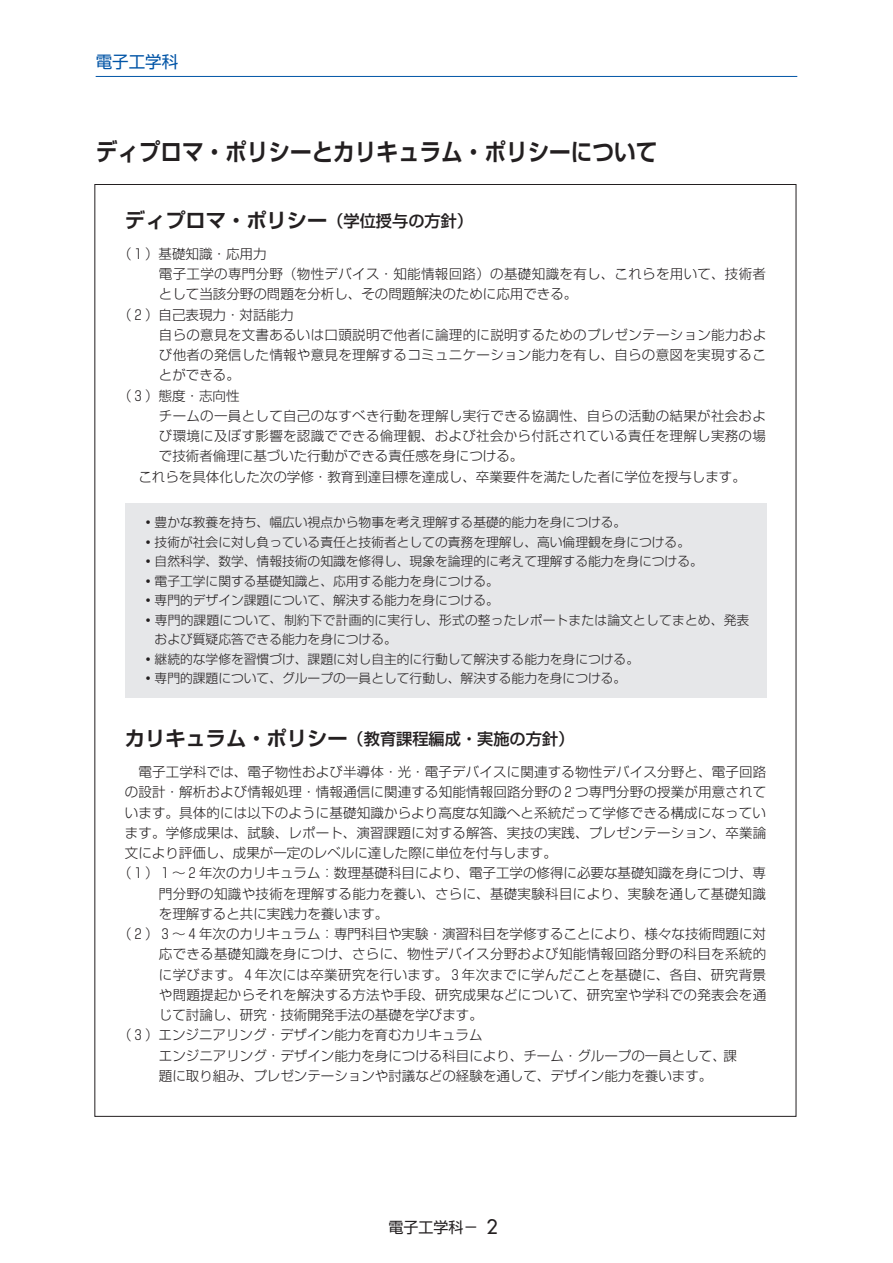
<style>
.page{position:relative;width:893px;height:1263px;background:#fff}
.page>*{position:absolute;margin:0;border:0;box-sizing:border-box;transform-origin:0 0}
.t1{font:700 24px "Shin Go Pr 5 De";color:#231f20;scale:.9 1}
.t2{font:700 20.25px "Shin Go Pr 5 De";color:#231f20}
.t3{font:16.5px "Shin Go Pr 5";color:#0154a6}
.t4{font:500 16.2px "Shin Go Pr 5";color:#231f20}
.t5{font:15px "Shin Go Pr 5";color:#231f20}
.t6{font:300 13.5px "Shin Go Pr 5";letter-spacing:.01em;color:#231f20}
.t7{font:300 13.5px "Shin Go Pr 5";letter-spacing:.03em;color:#231f20}
.t8{font:300 12.75px "Shin Go Pr 5";color:#231f20}
.s1{font-family:"Shin Go Pr 5";font-weight:500;font-size:16.2px}
.s2{font-family:"Shin Go Pr 5 De";font-weight:700;font-size:20.25px}
.s3{font-family:"Futura";font-size:19.5px}
</style>
<div class="page">
<hr style="left:96px;top:76px;width:701px;height:1px;background:#0154a6">
<div style="left:125px;top:503px;width:641px;height:195px;background:#e6e7e9"></div>
<p class="t3" style="left:96px;top:48px;width:84px">電子工学科</p>
<h1 class="t1" style="left:96px;top:133px;width:626px">ディプロマ・ポリシーとカリキュラム・ポリシーについて</h1>
<h2 class="t2" style="left:125px;top:204px;width:350px">ディプロマ・ポリシー<span class="s1">（学位授与の方針）</span></h2>
<p class="t6" style="left:118px;top:243px;width:150px">（ 1 ）基礎知識・応用力</p>
<p class="t6" style="left:159px;top:263px;width:609px">電子工学の専門分野（物性デバイス・知能情報回路）の基礎知識を有し、これらを用いて、技術者</p>
<p class="t6" style="left:159px;top:283px;width:420px">として当該分野の問題を分析し、その問題解決のために応用できる。</p>
<p class="t6" style="left:118px;top:303px;width:177px">（ 2 ）自己表現力・対話能力</p>
<p class="t6" style="left:159px;top:324px;width:609px">自らの意見を文書あるいは口頭説明で他者に論理的に説明するためのプレゼンテーション能力およ</p>
<p class="t6" style="left:159px;top:344px;width:609px">び他者の発信した情報や意見を理解するコミュニケーション能力を有し、自らの意図を実現するこ</p>
<p class="t6" style="left:159px;top:364px;width:82px">とができる。</p>
<p class="t6" style="left:118px;top:384px;width:123px">（ 3 ）態度・志向性</p>
<p class="t6" style="left:159px;top:405px;width:609px">チームの一員として自己のなすべき行動を理解し実行できる協調性、自らの活動の結果が社会およ</p>
<p class="t6" style="left:159px;top:425px;width:609px">び環境に及ぼす影響を認識でできる倫理観、および社会から付託されている責任を理解し実務の場</p>
<p class="t6" style="left:159px;top:445px;width:366px">で技術者倫理に基づいた行動ができる責任感を身につける。</p>
<p class="t6" style="left:125px;top:465px;width:623px">　これらを具体化した次の学修・教育到達目標を達成し、卒業要件を満たした者に学位を授与します。</p>
<p class="t8" style="left:142px;top:512px;width:486px">・豊かな教養を持ち、幅広い視点から物事を考え理解する基礎的能力を身につける。</p>
<p class="t8" style="left:142px;top:532px;width:550px">・技術が社会に対し負っている責任と技術者としての責務を理解し、高い倫理観を身につける。</p>
<p class="t8" style="left:142px;top:551px;width:562px">・自然科学、数学、情報技術の知識を修得し、現象を論理的に考えて理解する能力を身につける。</p>
<p class="t8" style="left:142px;top:571px;width:358px">・電子工学に関する基礎知識と、応用する能力を身につける。</p>
<p class="t8" style="left:142px;top:590px;width:358px">・専門的デザイン課題について、解決する能力を身につける。</p>
<p class="t8" style="left:142px;top:610px;width:609px">・専門的課題について、制約下で計画的に実行し、形式の整ったレポートまたは論文としてまとめ、発表</p>
<p class="t8" style="left:155px;top:629px;width:244px">および質疑応答できる能力を身につける。</p>
<p class="t8" style="left:142px;top:648px;width:499px">・継続的な学修を習慣づけ、課題に対し自主的に行動して解決する能力を身につける。</p>
<p class="t8" style="left:142px;top:668px;width:486px">・専門的課題について、グループの一員として行動し、解決する能力を身につける。</p>
<p class="t4" style="left:125px;top:725px;width:451px"><span class="s2">カリキュラム・ポリシー</span>（教育課程編成・実施の方針）</p>
<p class="t6" style="left:125px;top:761px;width:643px">　電子工学科では、電子物性および半導体・光・電子デバイスに関連する物性デバイス分野と、電子回路</p>
<p class="t6" style="left:125px;top:781px;width:643px">の設計・解析および情報処理・情報通信に関連する知能情報回路分野の 2 つ専門分野の授業が用意されて</p>
<p class="t6" style="left:125px;top:801px;width:643px">います。具体的には以下のように基礎知識からより高度な知識へと系統だって学修できる構成になってい</p>
<p class="t6" style="left:125px;top:822px;width:643px">ます。学修成果は、試験、レポート、演習課題に対する解答、実技の実践、プレゼンテーション、卒業論</p>
<p class="t6" style="left:125px;top:842px;width:434px">文により評価し、成果が一定のレベルに達した際に単位を付与します。</p>
<p class="t6" style="left:118px;top:862px;width:649px">（ 1 ） 1 ～ 2 年次のカリキュラム：数理基礎科目により、電子工学の修得に必要な基礎知識を身につけ、専</p>
<p class="t6" style="left:159px;top:882px;width:608px">門分野の知識や技術を理解する能力を養い、さらに、基礎実験科目により、実験を通して基礎知識</p>
<p class="t6" style="left:159px;top:903px;width:231px">を理解すると共に実践力を養います。</p>
<p class="t6" style="left:118px;top:923px;width:649px">（ 2 ） 3 ～ 4 年次のカリキュラム：専門科目や実験・演習科目を学修することにより、様々な技術問題に対</p>
<p class="t6" style="left:159px;top:943px;width:609px">応できる基礎知識を身につけ、さらに、物性デバイス分野および知能情報回路分野の科目を系統的</p>
<p class="t7" style="left:159px;top:963px;width:609px">に学びます。 4 年次には卒業研究を行います。 3 年次までに学んだことを基礎に、各自、研究背景</p>
<p class="t6" style="left:159px;top:984px;width:609px">や問題提起からそれを解決する方法や手段、研究成果などについて、研究室や学科での発表会を通</p>
<p class="t6" style="left:159px;top:1004px;width:325px">じて討論し、研究・技術開発手法の基礎を学びます。</p>
<p class="t6" style="left:118px;top:1024px;width:366px">（ 3 ）エンジニアリング・デザイン能力を育むカリキュラム</p>
<p class="t6" style="left:159px;top:1044px;width:580px">エンジニアリング・デザイン能力を身につける科目により、チーム・グループの一員として、課</p>
<p class="t6" style="left:159px;top:1065px;width:555px">題に取り組み、プレゼンテーションや討議などの経験を通して、デザイン能力を養います。</p>
<p class="t5" style="left:388px;top:1214px;width:111px">電子工学科－ <span class="s3">2</span></p>
</div>
